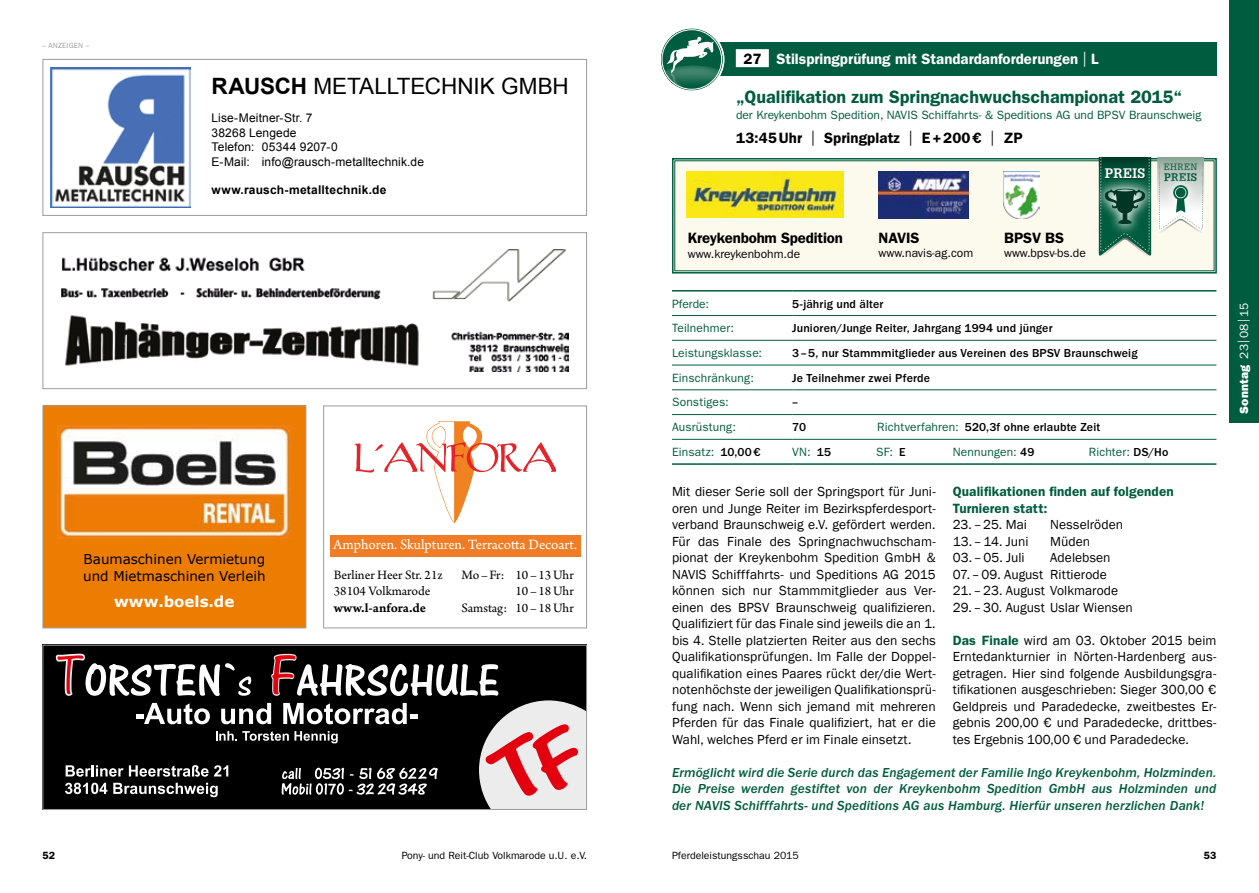
<style>
.page{position:relative;width:1259px;height:893px;background:#fff}
.page>*{position:absolute;margin:0;border:0;box-sizing:border-box;transform-origin:0 0}
.t1{font:22.5px "Arial";letter-spacing:-.005em;color:#000}
.t2{font:600 18px "ITC Franklin Gothic Std";color:#005c3e}
.t3{font:600 15px "ITC Franklin Gothic Std";color:#fff}
.t4{font:15px "Arno Pro";letter-spacing:-.005em;color:#fff}
.t5{font:600 15px "ITC Franklin Gothic Std";letter-spacing:-.01em;color:#000}
.t6{font:600 15px "ITC Franklin Gothic Std";letter-spacing:.01em;color:#000}
.t7{font:700 15px "Verdana";color:#fff}
.t8{font:13.5px/16.5px "Franklin Gothic";letter-spacing:.005em;color:#000;text-align:justify}
.t9{font:13.5px/16.5px "ITC Franklin Gothic Std Med It";letter-spacing:.005em;color:#005c3e;text-align:justify}
.t10{font:13.5px/16.5px "Arno Pro";color:#000}
.t11{font:600 13.5px/16.5px "ITC Franklin Gothic Std";letter-spacing:.01em;color:#005c3e}
.t12{font:13.5px/16.2px "Verdana";color:#000}
.t13{font:13.5px "Arno Pro Smbd Caption";color:#000}
.t14{font:700 13.5px "Glypha LT Std";letter-spacing:.025em;color:#fff}
.t15{font:12px "ITC Franklin Gothic Std";letter-spacing:.005em;color:#005c3e}
.t16{font:500 12px "ITC Franklin Gothic Std";letter-spacing:.01em;color:#000}
.t17{font:12px/14.4px "Arial";letter-spacing:.015em;color:#000}
.t18{font:12px "ITC Franklin Gothic Std";color:#000}
.t19{font:700 12px "Arial";letter-spacing:.02em;color:#000}
.t20{font:12px "ITC Franklin Gothic Std";color:#fff}
.t21{font:700 10.8px "Glypha LT Std";letter-spacing:.035em;color:#005c3e}
.t22{font:10.5px "ITC Franklin Gothic Std";color:#000}
.t23{font:600 10.5px "ITC Franklin Gothic Std";color:#000}
.t24{font:9px "Glypha LT Std";letter-spacing:.035em;color:#005c3e}
.t25{font:7.5px "ITC Franklin Gothic Std";color:#9c9c9c}
.s1{font-weight:700}
.s2{color:#000}
.s3{font-weight:400}
.s4{font-weight:400;color:#005c3e}
.s5{font-weight:500;color:#000}
.s6{font-family:"ITC Franklin Gothic Std";font-weight:600;color:#005c3e}
.s7{font-family:"ITC Franklin Gothic Std Hvy"}
</style>
<div class="page">
<div style="left:43px;top:59px;width:544px;height:157px;border:1px solid #9c9c9c"></div>
<div style="left:672px;top:43px;width:544px;height:33px;background:#005c3e"></div>
<div style="left:736px;top:49px;width:33px;height:18px;background:#fff"></div>
<svg style="left:661px;top:28px;width:62px;height:63px"></svg>
<svg style="left:662px;top:35px;width:61px;height:54px"></svg>
<div style="left:659px;top:27px;width:65px;height:65px;border:2px solid #fff;border-radius:50%"></div>
<div style="left:662px;top:29px;width:60px;height:61px;border:1px solid #fff;border-radius:50%"></div>
<hr style="left:672px;top:315px;width:120px;height:1px;background:#005c3e">
<hr style="left:792px;top:315px;width:424px;height:1px;background:#005c3e">
<hr style="left:672px;top:340px;width:120px;height:1px;background:#005c3e">
<hr style="left:792px;top:340px;width:424px;height:1px;background:#005c3e">
<hr style="left:672px;top:365px;width:120px;height:1px;background:#005c3e">
<hr style="left:792px;top:365px;width:424px;height:1px;background:#005c3e">
<hr style="left:672px;top:390px;width:120px;height:1px;background:#005c3e">
<hr style="left:792px;top:390px;width:424px;height:1px;background:#005c3e">
<hr style="left:672px;top:414px;width:120px;height:1px;background:#005c3e">
<hr style="left:792px;top:414px;width:424px;height:1px;background:#005c3e">
<hr style="left:672px;top:439px;width:120px;height:1px;background:#005c3e">
<hr style="left:792px;top:439px;width:424px;height:1px;background:#005c3e">
<hr style="left:672px;top:290px;width:120px;height:2px;background:#005c3e">
<hr style="left:792px;top:290px;width:424px;height:2px;background:#005c3e">
<hr style="left:672px;top:463px;width:120px;height:2px;background:#005c3e">
<hr style="left:792px;top:463px;width:424px;height:2px;background:#005c3e">
<svg style="left:672px;top:157px;width:545px;height:117px;background:#e9edde"></svg>
<svg style="left:1091px;top:175px;width:84px;height:79px"></svg>
<svg style="left:1098px;top:157px;width:53px;height:100px;background:#3a7661"></svg>
<svg style="left:1105px;top:169px;width:52px;height:19px"></svg>
<svg style="left:1159px;top:172px;width:58px;height:70px"></svg>
<svg style="left:1157px;top:157px;width:47px;height:77px"></svg>
<img style="left:686px;top:171px;width:157px;height:47px">
<img style="left:878px;top:171px;width:90px;height:47px">
<img style="left:1003px;top:171px;width:37px;height:47px">
<img style="left:50px;top:67px;width:140px;height:141px">
<div style="left:43px;top:645px;width:544px;height:165px;background:#000"></div>
<svg style="left:56px;top:654px;width:529px;height:154px"></svg>
<div style="left:43px;top:645px;width:544px;height:165px;border:1px solid #9c9c9c"></div>
<img style="left:61px;top:250px;width:507px;height:121px">
<div style="left:43px;top:232px;width:544px;height:157px;border:1px solid #9c9c9c"></div>
<svg style="left:354px;top:421px;width:202px;height:102px"></svg>
<div style="left:323px;top:406px;width:264px;height:222px;border:1px solid #9c9c9c"></div>
<div style="left:330px;top:535px;width:250px;height:21px;background:#f07d25"></div>
<div style="left:43px;top:406px;width:263px;height:222px;background:#ec7d02"></div>
<img style="left:57px;top:425px;width:234px;height:113px">
<div style="left:1229px;top:0;width:30px;height:422px;background:#005c3e"></div>
<p class="t25" style="left:43px;top:41px;width:16px">– Anzeige</p>
<p class="t25" style="left:78px;top:41px;width:12px">N –</p>
<h1 class="t1" style="left:211px;top:71px;width:355px"><span class="s1">Rausch</span> Metalltechnik Gm bH</h1>
<p class="t17" style="left:211px;top:111px;width:214px">Lise-Meitner-Str. 7<br>38268 Lengede<br>Telefon: 05344 9207-0<br>E-Mail: info@rausch-metalltechnik.de</p>
<p class="t19" style="left:211px;top:182px;width:176px">www.rausch-metalltechnik.de</p>
<p class="t12" style="left:83px;top:552px;width:184px">Baumaschinen Vermietung und Mietmaschinen Verleih</p>
<p class="t7" style="left:114px;top:592px;width:122px">www.boels.de</p>
<p class="t4" style="left:333px;top:536px;width:245px">Amphoren. Skulpturen. Terracotta Decoart.</p>
<p class="t10" style="left:334px;top:567px;width:110px">Berliner Heer Str. 21z<br>38104 Volkmarode</p>
<p class="t13" style="left:334px;top:600px;width:94px">www.l-anfora.de</p>
<p class="t10" style="left:461px;top:567px;width:114px;text-align:right">Mo –Fr: 10– 13Uhr<br>10– 18Uhr<br>Samstag: 10– 18Uhr</p>
<p class="t3" style="left:743px;top:50px;width:357px"><span class="s2">27</span> Stilspringprüfung mit Standardanforderungen <span class="s3">|</span> L</p>
<h2 class="t2" style="left:736px;top:86px;width:448px">„Qualifikation zum Springnachwuchschampionat 2015“</h2>
<p class="t15" style="left:736px;top:108px;width:467px">der Kreykenbohm Spedition, NAVIS Schiffahrts- &amp; Speditions AG und BPSV Braunschweig</p>
<p class="t6" style="left:736px;top:129px;width:288px">13:45Uhr <span class="s3">|</span> Springplatz <span class="s3">|</span> E+200€ <span class="s3">|</span> ZP</p>
<p class="t5" style="left:688px;top:229px;width:157px">Kreykenbohm Spedition</p>
<p class="t18" style="left:688px;top:247px;width:114px">www.kreykenbohm.de</p>
<p class="t5" style="left:878px;top:229px;width:42px">NAVIS</p>
<p class="t18" style="left:878px;top:246px;width:96px">www.navis-ag.com</p>
<p class="t14" style="left:1104px;top:165px;width:42px">PREIS</p>
<p class="t24" style="left:1164px;top:162px;width:35px">EHREN</p>
<p class="t21" style="left:1164px;top:170px;width:34px">PREIS</p>
<p class="t5" style="left:1004px;top:229px;width:61px">BPSV BS</p>
<p class="t18" style="left:1004px;top:246px;width:83px">www.bpsv-bs.de</p>
<p class="t15" style="left:672px;top:297px;width:39px">Pferde:</p>
<p class="t16" style="left:792px;top:297px;width:93px">5-jährig und älter</p>
<p class="t15" style="left:672px;top:321px;width:64px">Teilnehmer:</p>
<p class="t16" style="left:792px;top:321px;width:262px">Junioren/Junge Reiter, Jahrgang 1994 und jünger</p>
<p class="t15" style="left:672px;top:346px;width:92px">Leistungsklasse:</p>
<p class="t16" style="left:792px;top:346px;width:347px">3–5, nur Stammmitglieder aus Vereinen des BPSV Braunschweig</p>
<p class="t15" style="left:672px;top:371px;width:83px">Einschränkung:</p>
<p class="t16" style="left:792px;top:371px;width:139px">Je Teilnehmer zwei Pferde</p>
<p class="t15" style="left:672px;top:395px;width:58px">Sonstiges:</p>
<p class="t16" style="left:792px;top:396px;width:7px">–</p>
<p class="t15" style="left:672px;top:420px;width:65px">Ausrüstung:</p>
<p class="t16" style="left:792px;top:420px;width:15px">70</p>
<p class="t16" style="left:877px;top:420px;width:224px"><span class="s4">Richtverfahren:</span> 520,3f ohne erlaubte Zeit</p>
<p class="t15" style="left:672px;top:445px;width:90px">Einsatz: <span class="s5">10,00€</span></p>
<p class="t15" style="left:792px;top:445px;width:40px">VN: <span class="s5">15</span></p>
<p class="t15" style="left:876px;top:445px;width:31px">SF: <span class="s5">E</span></p>
<p class="t15" style="left:952px;top:445px;width:83px">Nennungen: <span class="s5">49</span></p>
<p class="t15" style="left:1088px;top:445px;width:81px">Richter: <span class="s5">DS/Ho</span></p>
<p class="t8" style="left:672px;top:484px;width:265px">Mit dieser Serie soll der Springsport für Juni&shy;oren und Junge Reiter im Bezirkspferdesport&shy;verband Braunschweig e.V. gefördert werden.<br>Für das Finale des Springnachwuchscham&shy;pionat der Kreykenbohm Spedition GmbH &amp; NAVIS Schifffahrts- und Speditions AG 2015 können sich nur Stammmitglieder aus Ver&shy;einen des BPSV Braunschweig qualifizieren.<br>Qualifiziert für das Finale sind jeweils die an 1. bis 4. Stelle platzierten Reiter aus den sechs Qualifikationsprüfungen. Im Falle der Doppel&shy;qualifikation eines Paares rückt der/die Wert&shy;notenhöchste der jeweiligen Qualifikationsprü&shy;fung nach. Wenn sich jemand mit mehreren Pferden für das Finale qualifiziert, hat er die Wahl, welches Pferd er im Finale einsetzt.</p>
<p class="t11" style="left:952px;top:483px;width:223px">Qualifikationen finden auf folgenden<br>Turnieren statt:</p>
<p class="t8" style="left:952px;top:517px;width:76px">23.–25. Mai</p>
<p class="t8" style="left:1050px;top:517px;width:74px">Nesselröden</p>
<p class="t8" style="left:952px;top:533px;width:77px">13.–14. Juni</p>
<p class="t8" style="left:1050px;top:533px;width:42px">Müden</p>
<p class="t8" style="left:952px;top:550px;width:73px">03.–05. Juli</p>
<p class="t8" style="left:952px;top:550px;width:181px;text-align:left;text-indent:98px">Adelebsen<br>07.–09. August Rittierode<br>21.–23. August Volkmarode<br>29.–30. August Uslar Wiensen</p>
<p class="t8" style="left:952px;top:632px;width:265px"><span class="s6">Das Finale</span> wird am 03. Oktober 2015 beim Erntedankturnier in Nörten-Hardenberg aus&shy;getragen. Hier sind folgende Ausbildungsgra&shy;tifikationen ausgeschrieben: Sieger 300,00 € Geldpreis und Paradedecke, zweitbestes Er&shy;gebnis 200,00 € und Paradedecke, drittbes&shy;tes Ergebnis 100,00 € und Paradedecke.</p>
<p class="t9" style="left:672px;top:764px;width:546px">Ermöglicht wird die Serie durch das Engagement der Familie Ingo Kreykenbohm, Holzminden.<br>Die Preise werden gestiftet von der Kreykenbohm Spedition GmbH aus Holzminden und der NAVIS Schifffahrts- und Speditions AG aus Hamburg. Hierfür unseren herzlichen Dank!</p>
<p class="t23" style="left:43px;top:849px;width:14px">52</p>
<p class="t22" style="left:402px;top:850px;width:187px">Pony- und Reit-Club Volkmarode u.U. e.V.</p>
<p class="t22" style="left:672px;top:850px;width:128px">Pferdeleistungsschau 2015</p>
<p class="t23" style="left:1203px;top:849px;width:14px">53</p>
<p class="t20" style="left:1237px;top:414px;width:112px;rotate:-90deg"><span class="s7">Sonntag</span> 23|08|15</p>
</div>
